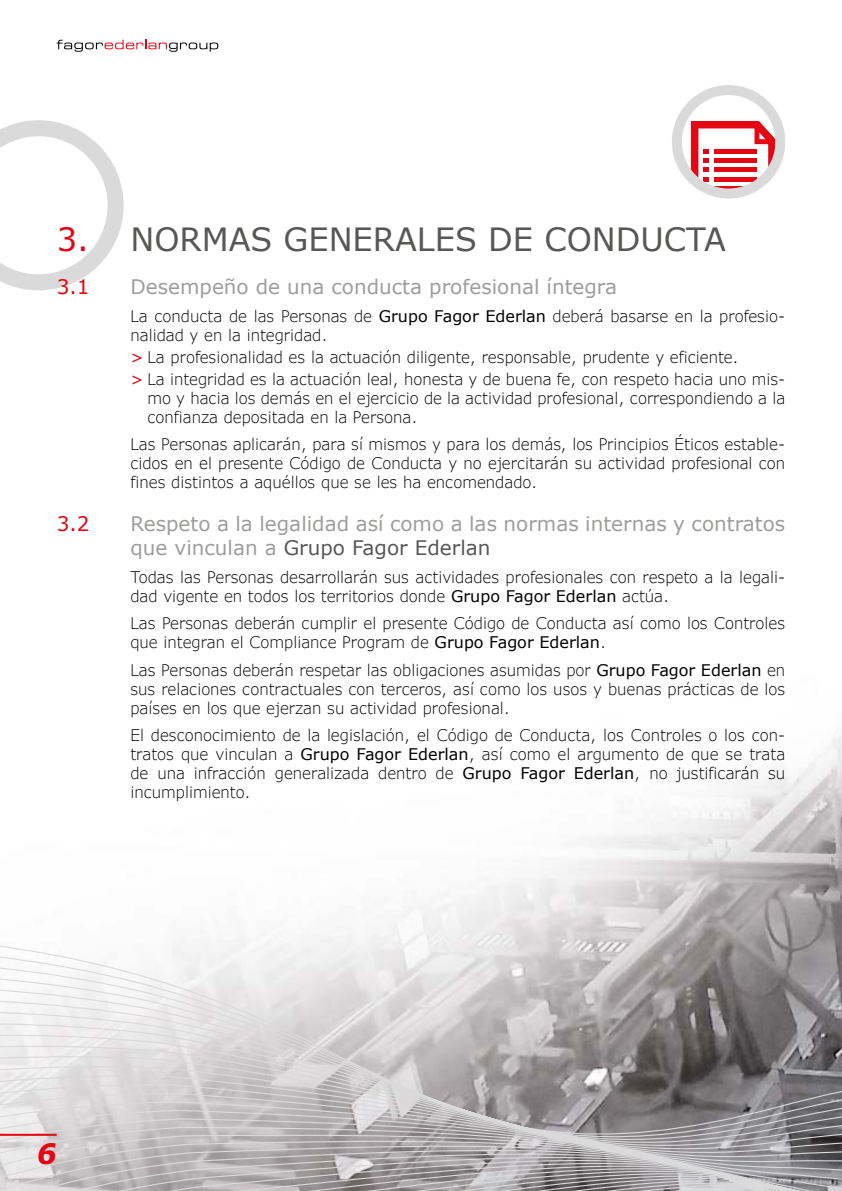
<style>
.page{position:relative;width:842px;height:1191px;background:#fff}
.page>*{position:absolute;margin:0;border:0;box-sizing:border-box;transform-origin:0 0}
.t1{font:32px "Verdana";color:#575756}
.t2{font:italic 700 28px "Verdana";color:#e30613}
.t3{font:20px/24px "Verdana";color:#9d9d9c}
.t4{font:20px "Verdana";color:#e30613}
.t5{font:300 16px/19px "Verdana Pro W01";color:#000}
.s1{color:#e30613}
.s2{font-family:"Verdana";font-weight:400}
.s3{font-family:"Verdana";font-weight:400;color:#e30613}
.s4{color:#575756}
</style>
<div class="page">
<img style="left:487px;top:736px;width:355px;height:156px">
<svg style="left:672px;top:85px;width:113px;height:113px"></svg>
<svg style="left:0;top:120px;width:124px;height:170px"></svg>
<svg style="left:57px;top:40px;width:161px;height:12px"></svg>
<svg style="left:0;top:892px;width:842px;height:299px"></svg>
<hr style="left:0;top:1133px;width:57px;height:2px;background:#e30613">
<h1 class="t1" style="left:57px;top:218px;width:671px"><span class="s1">3.</span> NORMAS GENERALES DE CONDUCTA</h1>
<p class="t4" style="left:57px;top:273px;width:34px">3.1</p>
<p class="t3" style="left:130px;top:275px;width:488px">Desempeño de una conducta profesional íntegra</p>
<p class="t5" style="left:130px;top:306px;width:656px">La conducta de las Personas de <span class="s2">Grupo Fagor Ederlan</span> deberá basarse en la profesio&shy;nalidad y en la integridad.</p>
<p class="t5" style="left:130px;top:345px;width:656px;line-height:21.8px"><span class="s3">&gt;</span> La profesionalidad es la actuación diligente, responsable, prudente y eficiente.<br><span class="s3">&gt;</span> La integridad es la actuación leal, honesta y de buena fe, con respeto hacia uno mis-</p>
<p class="t5" style="left:147px;top:388px;width:639px">mo y hacia los demás en el ejercicio de la actividad profesional, correspondiendo a la confianza depositada en la Persona.</p>
<p class="t5" style="left:130px;top:434px;width:656px;text-align:justify">Las Personas aplicarán, para sí mismos y para los demás, los Principios Éticos estable&shy;cidos en el presente Código de Conducta y no ejercitarán su actividad profesional con fines distintos a aquéllos que se les ha encomendado.</p>
<p class="t4" style="left:57px;top:510px;width:34px">3.2</p>
<p class="t3" style="left:130px;top:511px;width:656px">Respeto a la legalidad así como a las normas internas y contratos que vinculan a <span class="s4">Grupo Fagor Ederlan</span></p>
<p class="t5" style="left:130px;top:567px;width:656px">Todas las Personas desarrollarán sus actividades profesionales con respeto a la legali&shy;dad vigente en todos los territorios donde <span class="s2">Grupo Fagor Ederlan</span> actúa.</p>
<p class="t5" style="left:130px;top:613px;width:656px">Las Personas deberán cumplir el presente Código de Conducta así como los Controles que integran el Compliance Program de <span class="s2">Grupo Fagor Ederlan</span>.</p>
<p class="t5" style="left:130px;top:660px;width:656px;text-align:justify">Las Personas deberán respetar las obligaciones asumidas por <span class="s2">Grupo Fagor Ederlan</span> en sus relaciones contractuales con terceros, así como los usos y buenas prácticas de los países en los que ejerzan su actividad profesional.</p>
<p class="t5" style="left:130px;top:725px;width:656px;text-align:justify">El desconocimiento de la legislación, el Código de Conducta, los Controles o los con&shy;tratos que vinculan a <span class="s2">Grupo Fagor Ederlan</span>, así como el argumento de que se trata de una infracción generalizada dentro de <span class="s2">Grupo Fagor Ederlan</span>, no justificarán su incumplimiento.</p>
<h2 class="t2" style="left:37px;top:1134px;width:21px">6</h2>
</div>
